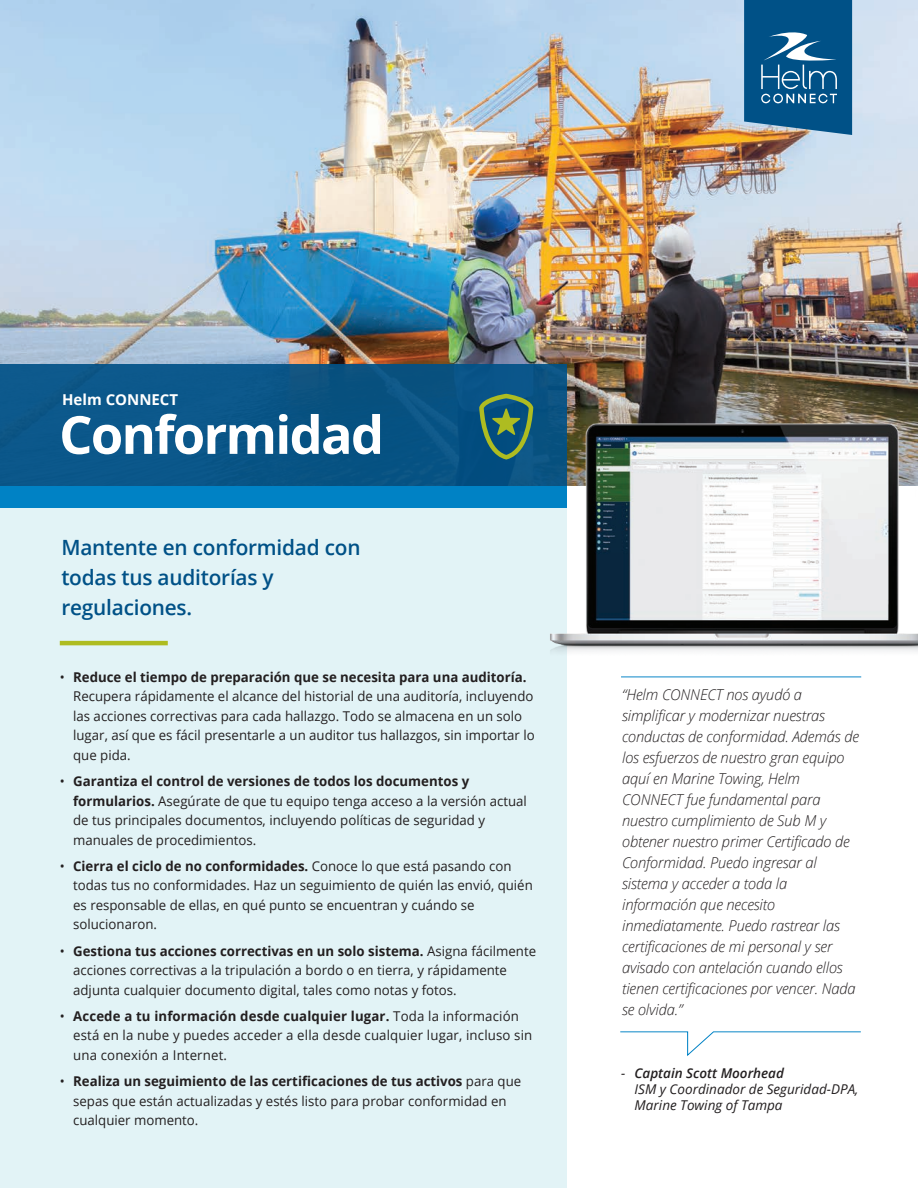
<style>
.page{position:relative;width:918px;height:1188px;background:#fff}
.page>*{position:absolute;margin:0;border:0;box-sizing:border-box;transform-origin:0 0}
.Quote_-_Text{font:700 52.5px "Open Sans";letter-spacing:-.035em;color:#fff}
.Intro_Deck{font:600 21px/30px "Open Sans";letter-spacing:-.01em;color:#005187}
.Quote_-_Text-2{font:italic 300 15px/21px "Open Sans";letter-spacing:-.01em;color:#231f20}
.Quote_-_Text-3{font:700 15px "Open Sans";color:#fff}
.Front_Bullets{font:13.5px/19.5px "Open Sans";color:#231f20}
.Quote_-_ByLine{font:italic 13.5px/16.4px "Open Sans";color:#231f20}
.s1{font-weight:700}
.s2{font-weight:600}
</style>
<div class="page">
<div style="left:0;top:486px;width:567px;height:702px;background:#e2f3f6"></div>
<div style="left:0;top:486px;width:567px;height:22px;background:#0082c5"></div>
<img style="left:0;top:0;width:918px;height:416px">
<div style="left:0;top:364px;width:567px;height:122px;background:#0a5687"></div>
<svg style="left:479px;top:394px;width:54px;height:66px"></svg>
<hr style="left:60px;top:641px;width:108px;height:4px;background:#aebc21">
<svg style="left:620px;top:1031px;width:241px;height:25px"></svg>
<hr style="left:621px;top:677px;width:240px;height:1px;background:#0082c5">
<img style="left:549px;top:416px;width:369px;height:236px">
<svg style="left:744px;top:0;width:108px;height:135px;background:#1e6492"></svg>
<p class="Quote_-_Text-3" style="left:62px;top:389px;width:118px">Helm CONNECT</p>
<p class="Quote_-_Text" style="left:59px;top:398px;width:326px">Conformidad</p>
<p class="Intro_Deck" style="left:61px;top:532px;width:301px">Mantente en conformidad con todas tus auditorías y regulaciones.</p>
<p class="Front_Bullets" style="left:73px;top:667px;width:463px;text-indent:-13px">• <span class="s1">Reduce el tiempo de preparación que se necesita para una auditoría.<br></span>Recupera rápidamente el alcance del historial de una auditoría, incluyendo las acciones correctivas para cada hallazgo. Todo se almacena en un solo lugar, así que es fácil presentarle a un auditor tus hallazgos, sin importar lo que pida.</p>
<p class="Front_Bullets" style="left:73px;top:771px;width:455px;text-indent:-14px">• <span class="s1">Garantiza el control de versiones de todos los documentos y formularios.</span> Asegúrate de que tu equipo tenga acceso a la versión actual de tus principales documentos, incluyendo políticas de seguridad y manuales de procedimientos.</p>
<p class="Front_Bullets" style="left:73px;top:856px;width:461px;text-indent:-14px">• <span class="s1">Cierra el ciclo de no conformidades.</span> Conoce lo que está pasando con todas tus no conformidades. Haz un seguimiento de quién las envió, quién es responsable de ellas, en qué punto se encuentran y cuándo se solucionaron.</p>
<p class="Front_Bullets" style="left:73px;top:941px;width:464px;text-indent:-14px">• <span class="s1">Gestiona tus acciones correctivas en un solo sistema.</span> Asigna fácilmente acciones correctivas a la tripulación a bordo o en tierra, y rápidamente adjunta cualquier documento digital, tales como notas y fotos.</p>
<p class="Front_Bullets" style="left:73px;top:1006px;width:461px;text-indent:-14px">• <span class="s1">Accede a tu información desde cualquier lugar.</span> Toda la información está en la nube y puedes acceder a ella desde cualquier lugar, incluso sin una conexión a Internet.</p>
<p class="Front_Bullets" style="left:73px;top:1071px;width:450px;text-indent:-14px">• <span class="s1">Realiza un seguimiento de las certificaciones de tus activos</span> para que sepas que están actualizadas y estés listo para probar conformidad en cualquier momento.</p>
<p class="Quote_-_Text-2" style="left:622px;top:683px;width:238px">“Helm CONNECT nos ayudó a simplificar y modernizar nuestras conductas de conformidad. Además de los esfuerzos de nuestro gran equipo aquí en Marine Towing, Helm<br>CONNECT fue fundamental para nuestro cumplimiento de Sub M y obtener nuestro primer Certificado de<br>Conformidad. Puedo ingresar al sistema y acceder a toda la información que necesito inmediatamente. Puedo rastrear las certificaciones de mi personal y ser avisado con antelación cuando ellos tienen certificaciones por vencer. Nada se olvida.”</p>
<p class="Quote_-_ByLine" style="left:635px;top:1064px;width:225px;text-indent:-14px">- <span class="s2">Captain Scott Moorhead<br></span>ISM y Coordinador de Seguridad-DPA,<br>Marine Towing of Tampa</p>
</div>
